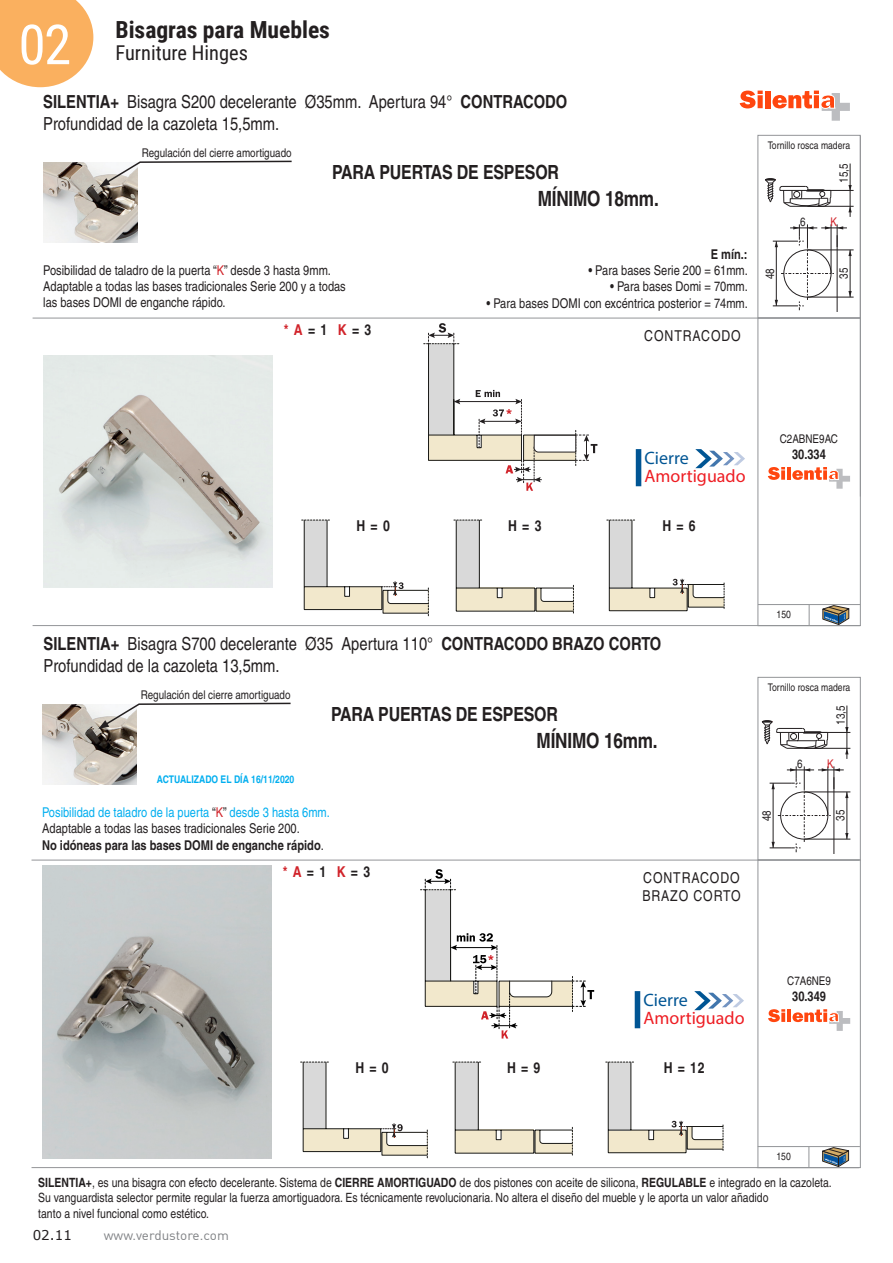
<style>
.page{position:relative;width:893px;height:1263px;background:#fff}
.page>*{position:absolute;margin:0;border:0;box-sizing:border-box;transform-origin:0 0}
.t1{font:55.2px "Roboto Condensed";color:#fff}
.t2{font:700 23.55px "Roboto Condensed";color:#231f20}
.t3{font:700 condensed 21px "Helvetica";letter-spacing:-.01em;color:#231f20}
.t4{font:20.4px "Roboto Condensed";color:#231f20}
.t5{font:700 condensed 19.5px "Helvetica";letter-spacing:-.01em;color:#231f20}
.t6{font:condensed 18px "Helvetica";color:#231f20}
.t7{font:18px "Myriad Pro";color:#ee1d23}
.t8{font:18px "Myriad Pro";color:#005594}
.t9{font:700 condensed 15px "Helvetica";color:#231f20}
.t10{font:condensed 15px "Helvetica";letter-spacing:.06em;color:#231f20}
.t11{font:condensed 13.5px "Helvetica";color:#231f20}
.t12{font:700 condensed 13.5px "Helvetica";color:#231f20}
.t13{font:condensed 13.5px "Helvetica";color:#00aeef}
.t14{font:13.5px "DIN";color:#808285}
.t15{font:13.5px "Verdana";color:#231f20}
.t16{font:condensed 12.75px "Helvetica";color:#231f20}
.t17{font:condensed 12px "Helvetica";color:#231f20}
.t18{font:condensed 12px "Helvetica";color:#d1232a}
.t19{font:condensed 10.5px "Helvetica";color:#231f20}
.t20{font:700 condensed 10.5px "Helvetica";color:#00aeef}
.s1{font-weight:700}
.s2{color:#d1232a}
.s3{color:#231f20}
.s4{font-weight:400}
</style>
<div class="page">
<svg style="left:0;top:0;width:93px;height:87px;background:#fab971"></svg>
<svg style="left:454px;top:519px;width:120px;height:94px"></svg>
<svg style="left:607px;top:519px;width:118px;height:92px"></svg>
<svg style="left:302px;top:519px;width:127px;height:97px"></svg>
<div style="left:758px;top:135px;width:102px;height:183px;border:1px solid #939598"></div>
<svg style="left:695px;top:449px;width:50px;height:19px"></svg>
<div style="left:636px;top:449px;width:5px;height:37px;background:#005594"></div>
<hr style="left:860px;top:136px;width:1px;height:360px;background:#939598">
<hr style="left:33px;top:318px;width:827px;height:1px;background:#939598">
<hr style="left:33px;top:625px;width:827px;height:1px;background:#939598">
<hr style="left:758px;top:604px;width:102px;height:1px;background:#939598">
<svg style="left:809px;top:605px;width:1px;height:20px"></svg>
<img style="left:43px;top:355px;width:230px;height:233px">
<svg style="left:823px;top:605px;width:26px;height:20px"></svg>
<hr style="left:837px;top:235px;width:1px;height:77px;background:#231f20">
<hr style="left:807px;top:297px;width:47px;height:1px;background:#231f20">
<hr style="left:807px;top:250px;width:47px;height:1px;background:#231f20">
<svg style="left:765px;top:178px;width:66px;height:29px"></svg>
<hr style="left:807px;top:190px;width:47px;height:1px;background:#231f20">
<hr style="left:807px;top:206px;width:47px;height:1px;background:#231f20">
<hr style="left:850px;top:164px;width:1px;height:42px;background:#231f20">
<svg style="left:848px;top:185px;width:4px;height:6px"></svg>
<svg style="left:773px;top:224px;width:79px;height:86px"></svg>
<svg style="left:848px;top:206px;width:4px;height:11px"></svg>
<svg style="left:740px;top:91px;width:23px;height:17px"></svg>
<div style="left:765px;top:91px;width:5px;height:17px;background:#ff460f"></div>
<svg style="left:772px;top:91px;width:78px;height:30px"></svg>
<svg style="left:768px;top:467px;width:17px;height:13px"></svg>
<svg style="left:781px;top:470px;width:4px;height:10px"></svg>
<hr style="left:787px;top:467px;width:4px;height:13px;background:#ff460f">
<svg style="left:792px;top:467px;width:58px;height:22px"></svg>
<svg style="left:424px;top:323px;width:173px;height:168px"></svg>
<img style="left:43px;top:162px;width:95px;height:81px">
<svg style="left:99px;top:160px;width:193px;height:27px"></svg>
<svg style="left:453px;top:1061px;width:120px;height:94px"></svg>
<svg style="left:606px;top:1061px;width:118px;height:92px"></svg>
<div style="left:758px;top:677px;width:102px;height:183px;border:1px solid #939598"></div>
<svg style="left:694px;top:991px;width:50px;height:19px"></svg>
<div style="left:635px;top:991px;width:5px;height:37px;background:#005594"></div>
<hr style="left:32px;top:860px;width:827px;height:1px;background:#939598">
<hr style="left:32px;top:1167px;width:827px;height:1px;background:#939598">
<img style="left:42px;top:865px;width:230px;height:293px">
<hr style="left:758px;top:1146px;width:102px;height:1px;background:#939598">
<svg style="left:809px;top:1147px;width:1px;height:20px"></svg>
<svg style="left:822px;top:1147px;width:27px;height:19px"></svg>
<hr style="left:833px;top:777px;width:1px;height:77px;background:#231f20">
<hr style="left:804px;top:839px;width:46px;height:1px;background:#231f20">
<hr style="left:804px;top:792px;width:46px;height:1px;background:#231f20">
<svg style="left:761px;top:720px;width:67px;height:29px"></svg>
<hr style="left:804px;top:732px;width:46px;height:1px;background:#231f20">
<hr style="left:804px;top:748px;width:46px;height:1px;background:#231f20">
<hr style="left:847px;top:705px;width:1px;height:43px;background:#231f20">
<svg style="left:845px;top:727px;width:3px;height:6px"></svg>
<svg style="left:770px;top:766px;width:78px;height:86px"></svg>
<svg style="left:845px;top:748px;width:3px;height:11px"></svg>
<svg style="left:768px;top:1009px;width:17px;height:13px"></svg>
<svg style="left:781px;top:1012px;width:4px;height:10px"></svg>
<hr style="left:787px;top:1009px;width:4px;height:13px;background:#ff460f">
<svg style="left:792px;top:1009px;width:58px;height:22px"></svg>
<img style="left:42px;top:704px;width:95px;height:81px">
<svg style="left:98px;top:702px;width:193px;height:27px"></svg>
<svg style="left:301px;top:1061px;width:127px;height:97px"></svg>
<svg style="left:420px;top:869px;width:174px;height:169px"></svg>
<h1 class="t1" style="left:18px;top:6px;width:54px">02</h1>
<h2 class="t2" style="left:115px;top:13px;width:216px">Bisagras para Muebles</h2>
<h3 class="t4" style="left:115px;top:39px;width:134px">Furniture Hinges</h3>
<p class="t6" style="left:43px;top:91px;width:526px"><span class="s1">SILENTIA+</span> Bisagra S200 decelerante Ø35mm. Apertura 94° <span class="s1">CONTRACODO</span></p>
<p class="t6" style="left:43px;top:113px;width:238px">Profundidad de la cazoleta 15,5mm.</p>
<p class="t17" style="left:142px;top:146px;width:151px">Regulación del cierre amortiguado</p>
<p class="t5" style="left:332px;top:160px;width:228px">PARA PUERTAS DE ESPESOR</p>
<p class="t3" style="left:538px;top:186px;width:123px">MÍNIMO 18mm.</p>
<p class="t11" style="left:43px;top:262px;width:289px">Posibilidad de taladro de la puerta “<span class="s2">K</span>” desde 3 hasta 9mm.</p>
<p class="t11" style="left:43px;top:278px;width:304px">Adaptable a todas las bases tradicionales Serie 200 y a todas</p>
<p class="t11" style="left:43px;top:294px;width:184px">las bases DOMI de enganche rápido.</p>
<p class="t9" style="left:284px;top:321px;width:89px"><span class="s2">*A</span> = 1 <span class="s2">K</span> = 3</p>
<p class="t12" style="left:711px;top:246px;width:38px">E mín.:</p>
<p class="t11" style="left:588px;top:263px;width:161px">• Para bases Serie 200 = 61mm.</p>
<p class="t11" style="left:610px;top:279px;width:139px">• Para bases Domi = 70mm.</p>
<p class="t11" style="left:486px;top:295px;width:263px">• Para bases DOMI con excéntrica posterior = 74mm.</p>
<p class="t10" style="left:644px;top:327px;width:98px">CONTRACODO</p>
<p class="t19" style="left:768px;top:139px;width:84px">Tornillo rosca madera</p>
<p class="t17" style="left:837px;top:183px;width:21px;rotate:-90deg">15,5</p>
<p class="t17" style="left:800px;top:214px;width:7px">6</p>
<p class="t18" style="left:830px;top:214px;width:8px">K</p>
<p class="t17" style="left:763px;top:279px;width:12px;rotate:-90deg">48</p>
<p class="t17" style="left:837px;top:279px;width:12px;rotate:-90deg">35</p>
<p class="t8" style="left:645px;top:447px;width:46px">Cierre</p>
<p class="t7" style="left:645px;top:465px;width:103px">Amortiguado</p>
<p class="t9" style="left:356px;top:517px;width:35px">H = 0</p>
<p class="t9" style="left:508px;top:517px;width:35px">H = 3</p>
<p class="t9" style="left:662px;top:517px;width:35px">H = 6</p>
<p class="t17" style="left:780px;top:432px;width:60px">C2ABNE9AC</p>
<p class="t12" style="left:792px;top:446px;width:35px">30.334</p>
<p class="t6" style="left:44px;top:634px;width:619px"><span class="s1">SILENTIA+</span> Bisagra S700 decelerante Ø35 Apertura 110° <span class="s1">CONTRACODO BRAZO CORTO</span></p>
<p class="t6" style="left:44px;top:655px;width:238px">Profundidad de la cazoleta 13,5mm.</p>
<p class="t17" style="left:141px;top:688px;width:151px">Regulación del cierre amortiguado</p>
<p class="t20" style="left:157px;top:773px;width:139px">ACTUALIZADO EL DÍA 16/11/2020</p>
<p class="t5" style="left:331px;top:702px;width:228px">PARA PUERTAS DE ESPESOR</p>
<p class="t3" style="left:537px;top:728px;width:123px">MÍNIMO 16mm.</p>
<p class="t13" style="left:42px;top:805px;width:289px">Posibilidad de taladro de la puerta <span class="s3">“</span><span class="s2">K</span><span class="s3">”</span> desde 3 hasta 6mm.</p>
<p class="t11" style="left:42px;top:821px;width:259px">Adaptable a todas las bases tradicionales Serie 200.</p>
<p class="t12" style="left:42px;top:837px;width:283px">No idóneas para las bases DOMI de enganche rápido<span class="s4">.</span></p>
<p class="t9" style="left:283px;top:862px;width:89px"><span class="s2">*A</span> = 1 <span class="s2">K</span> = 3</p>
<p class="t10" style="left:643px;top:868px;width:98px">CONTRACODO</p>
<p class="t10" style="left:642px;top:886px;width:100px">BRAZO CORTO</p>
<p class="t19" style="left:777px;top:608px;width:16px">150</p>
<p class="t19" style="left:768px;top:681px;width:84px">Tornillo rosca madera</p>
<p class="t17" style="left:833px;top:725px;width:21px;rotate:-90deg">13,5</p>
<p class="t17" style="left:797px;top:756px;width:7px">6</p>
<p class="t18" style="left:827px;top:756px;width:8px">K</p>
<p class="t17" style="left:760px;top:821px;width:12px;rotate:-90deg">48</p>
<p class="t17" style="left:833px;top:821px;width:12px;rotate:-90deg">35</p>
<p class="t8" style="left:643px;top:989px;width:46px">Cierre</p>
<p class="t7" style="left:643px;top:1007px;width:103px">Amortiguado</p>
<p class="t9" style="left:355px;top:1059px;width:35px">H = 0</p>
<p class="t9" style="left:507px;top:1059px;width:35px">H = 9</p>
<p class="t9" style="left:664px;top:1059px;width:43px">H = 12</p>
<p class="t17" style="left:787px;top:974px;width:45px">C7A6NE9</p>
<p class="t12" style="left:792px;top:988px;width:35px">30.349</p>
<p class="t19" style="left:776px;top:1150px;width:16px">150</p>
<p class="t16" style="left:38px;top:1175px;width:795px"><span class="s1">SILENTIA+</span>, es una bisagra con efecto decelerante. Sistema de <span class="s1">CIERRE AMORTIGUADO</span> de dos pistones con aceite de silicona, <span class="s1">REGULABLE</span> e integrado en la cazoleta.</p>
<p class="t16" style="left:38px;top:1190px;width:732px">Su vanguardista selector permite regular la fuerza amortiguadora. Es técnicamente revolucionaria. No altera el diseño del mueble y le aporta un valor añadido</p>
<p class="t16" style="left:38px;top:1206px;width:172px">tanto a nivel funcional como estético.</p>
<p class="t15" style="left:33px;top:1226px;width:41px">02.11</p>
<p class="t14" style="left:104px;top:1226px;width:127px">www.verdustore.com</p>
</div>
